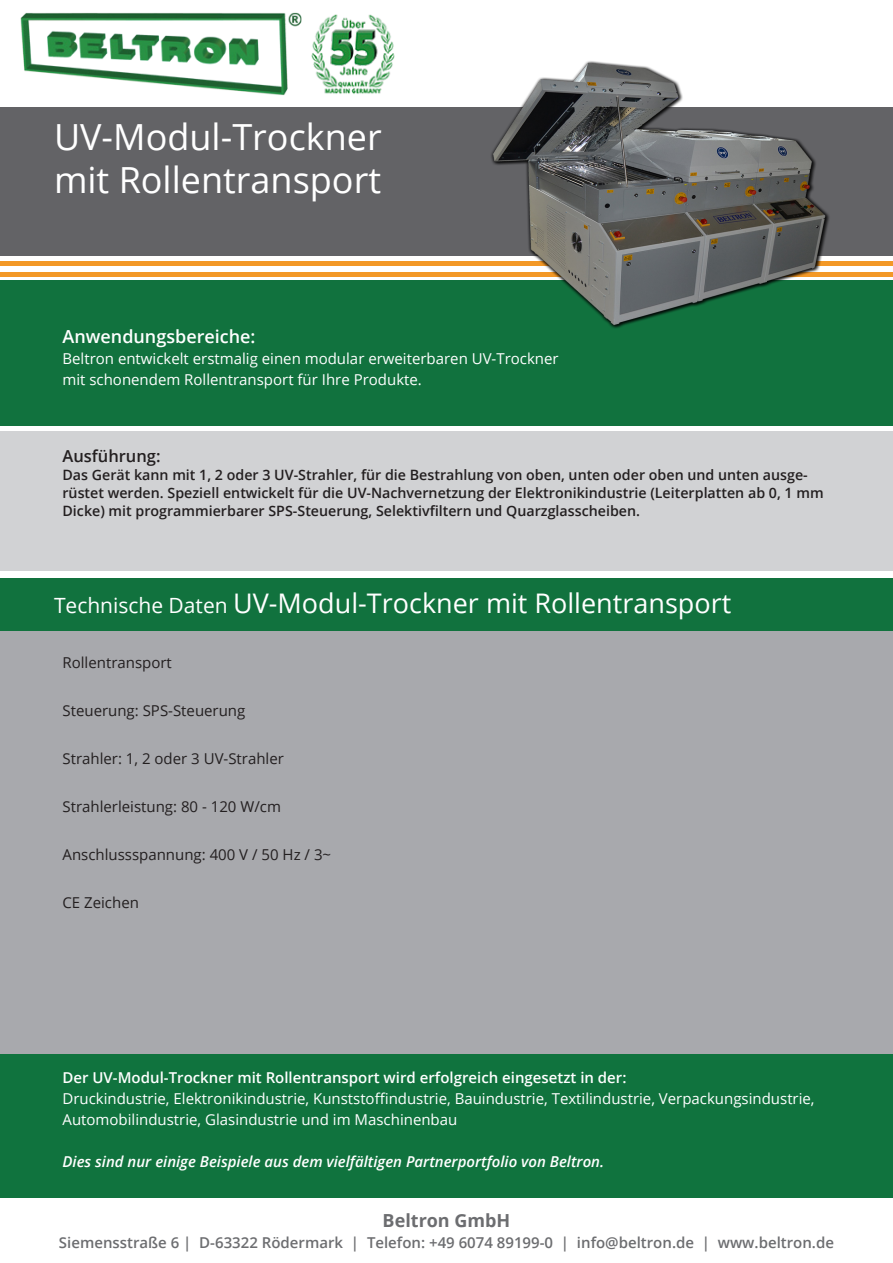
<style>
.page{position:relative;width:893px;height:1263px;background:#fff}
.page>*{position:absolute;margin:0;border:0;box-sizing:border-box;transform-origin:0 0}
.t1{font:36px/43.2px "Open Sans";color:#fff}
.t2{font:27px "Open Sans";color:#fff}
.t3{font:600 18px "Open Sans";color:#fff}
.t4{font:700 18px "Open Sans";color:#6c6d70}
.t5{font:600 16.5px "Open Sans";color:#231f20}
.t6{font:15px/21px "Open Sans";color:#fff}
.t7{font:15px "Open Sans";color:#231f20}
.t8{font:600 15px "Open Sans";color:#6c6d70}
.t9{font:italic 600 15px "Open Sans";color:#fff}
.t10{font:600 15px "Open Sans";color:#fff}
.t11{font:600 14.25px/18px "Open Sans";color:#231f20}
.s1{font-size:21px}
</style>
<div class="page">
<div style="left:0;top:578px;width:893px;height:53px;background:#11723e"></div>
<div style="left:0;top:631px;width:893px;height:451px;background:#a8a9ad"></div>
<div style="left:0;top:431px;width:893px;height:139px;background:#d1d2d4"></div>
<div style="left:0;top:107px;width:893px;height:149px;background:#636366"></div>
<div style="left:0;top:280px;width:893px;height:146px;background:#11723e"></div>
<img style="left:20px;top:12px;width:375px;height:84px">
<hr style="left:0;top:262px;width:893px;height:4px;background:#f39826">
<hr style="left:0;top:272px;width:893px;height:4px;background:#f39826">
<div style="left:0;top:1054px;width:893px;height:144px;background:#10733e"></div>
<img style="left:482px;top:61px;width:357px;height:267px">
<p class="t1" style="left:54px;top:115px;width:329px">UV-Modul-Trockner mit Rollentransport</p>
<p class="t3" style="left:63px;top:324px;width:195px">Anwendungsbereiche:</p>
<p class="t6" style="left:63px;top:348px;width:498px">Beltron entwickelt erstmalig einen modular erweiterbaren UV-Trockner</p>
<p class="t6" style="left:63px;top:369px;width:361px">mit schonendem Rollentransport für Ihre Produkte.</p>
<p class="t5" style="left:63px;top:444px;width:100px">Ausführung:</p>
<p class="t11" style="left:63px;top:465px;width:763px">Das Gerät kann mit 1, 2 oder 3 UV-Strahler, für die Bestrahlung von oben, unten oder oben und unten ausge&shy;rüstet werden. Speziell entwickelt für die UV-Nachvernetzung der Elektronikindustrie (Leiterplatten ab 0, 1 mm<br>Dicke) mit programmierbarer SPS-Steuerung, Selektivfiltern und Quarzglasscheiben.</p>
<p class="t2" style="left:54px;top:584px;width:679px"><span class="s1">Technische Daten</span> UV-Modul-Trockner mit Rollentransport</p>
<p class="t7" style="left:63px;top:652px;width:111px">Rollentransport</p>
<p class="t7" style="left:63px;top:700px;width:184px">Steuerung: SPS-Steuerung</p>
<p class="t7" style="left:63px;top:748px;width:223px">Strahler: 1, 2 oder 3 UV-Strahler</p>
<p class="t7" style="left:63px;top:796px;width:220px">Strahlerleistung: 80 - 120 W/cm</p>
<p class="t7" style="left:63px;top:844px;width:270px">Anschlussspannung: 400 V / 50 Hz / 3~</p>
<p class="t7" style="left:63px;top:892px;width:78px">CE Zeichen</p>
<p class="t10" style="left:63px;top:1067px;width:565px">Der UV-Modul-Trockner mit Rollentransport wird erfolgreich eingesetzt in der:</p>
<p class="t6" style="left:63px;top:1088px;width:754px">Druckindustrie, Elektronikindustrie, Kunststoffindustrie, Bauindustrie, Textilindustrie, Verpackungsindustrie,<br>Automobilindustrie, Glasindustrie und im Maschinenbau</p>
<p class="t9" style="left:63px;top:1151px;width:543px">Dies sind nur einige Beispiele aus dem vielfältigen Partnerportfolio von Beltron.</p>
<p class="t4" style="left:383px;top:1208px;width:129px">Beltron GmbH</p>
<p class="t8" style="left:59px;top:1232px;width:777px">Siemensstraße 6 | D-63322 Rödermark | Telefon: +49 6074 89199-0 | info@beltron.de | www.beltron.de</p>
</div>
